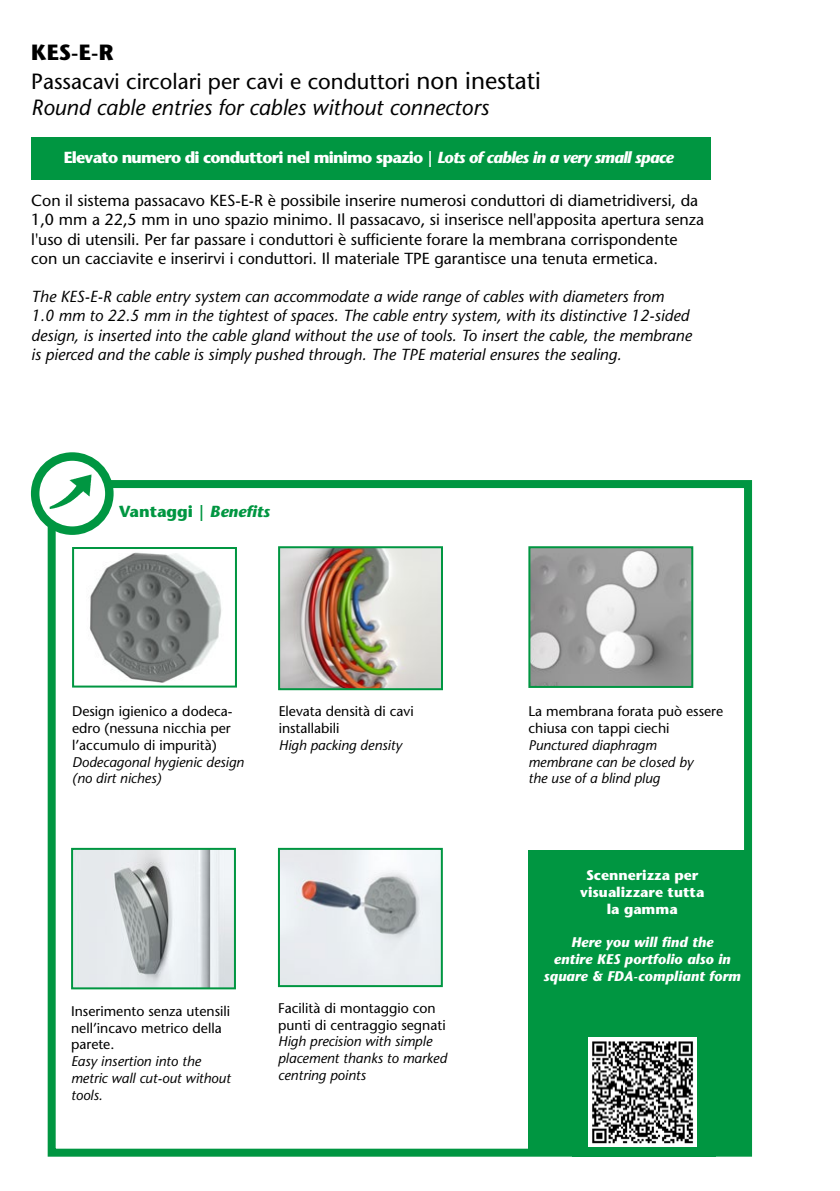
<style>
.page{position:relative;width:840px;height:1191px;background:#fff}
.page>*{position:absolute;margin:0;border:0;box-sizing:border-box;transform-origin:0 0}
.t1{font:500 22px/28.8px "Stone Sans Std";color:#000}
.t2{font:italic 500 22px "Stone Sans Std";color:#000}
.t3{font:500 16px/19.2px "Stone Sans Std";color:#000}
.t4{font:italic 500 16px/19.2px "Stone Sans Std";color:#000}
.t5{font:700 16px "Stone Sans Std";letter-spacing:-.05em;color:#fff}
.t6{font:700 16px "Stone Sans Std";color:#009641}
.t7{font:500 14px/16.8px "Stone Sans Std";color:#000}
.t8{font:italic 500 14px/16.8px "Stone Sans Std";color:#000}
.t9{font:italic 700 14px/16.8px "Stone Sans Std";color:#fff;text-align:center}
.t10{font:700 14px/16.8px "Stone Sans Std";color:#fff;text-align:center}
.s1{font-weight:700}
.s2{font-size:24px}
.s3{font-style:italic}
</style>
<div class="page">
<div style="left:48px;top:480px;width:703px;height:676px;border:8px solid #009641"></div>
<img style="left:281px;top:549px;width:159px;height:138px">
<div style="left:278px;top:546px;width:165px;height:144px;border:2px solid #009641"></div>
<img style="left:531px;top:549px;width:159px;height:136px">
<div style="left:528px;top:546px;width:165px;height:142px;border:2px solid #009641"></div>
<img style="left:89px;top:552px;width:132px;height:131px">
<div style="left:72px;top:547px;width:165px;height:140px;border:2px solid #009641"></div>
<img style="left:74px;top:851px;width:159px;height:135px">
<div style="left:71px;top:848px;width:165px;height:141px;border:2px solid #009641"></div>
<img style="left:281px;top:851px;width:158px;height:133px">
<div style="left:278px;top:848px;width:164px;height:139px;border:2px solid #009641"></div>
<svg style="left:35px;top:456px;width:74px;height:74px"></svg>
<img style="left:39px;top:461px;width:66px;height:65px;border-radius:33px">
<div style="left:31px;top:452px;width:82px;height:83px;border:8px solid #009641;border-radius:50%"></div>
<div style="left:527px;top:850px;width:217px;height:302px;background:#009641"></div>
<div style="left:572px;top:1034px;width:143px;height:122px;background:#009641"></div>
<img style="left:588px;top:1037px;width:108px;height:109px">
<div style="left:32px;top:137px;width:678px;height:43px;background:#009641"></div>
<h1 class="t1" style="left:31px;top:38px;width:511px"><span class="s1">KES-E-R<br></span>Passacavi circolari per cavi e conduttori <span class="s2">non inestati</span></h1>
<h1 class="t2" style="left:31px;top:94px;width:459px">Round cable entries for cables without connectors</h1>
<p class="t5" style="left:64px;top:148px;width:611px">Elevato numero di conduttori nel minimo spazio | <span class="s3">Lots of cables in a very small space</span></p>
<p class="t3" style="left:31px;top:191px;width:674px">Con il sistema passacavo KES-E-R è possibile inserire numerosi conduttori di diametridiversi, da 1,0 mm a 22,5 mm in uno spazio minimo. Il passacavo, si inserisce nell'apposita apertura senza l'uso di utensili. Per far passare i conduttori è sufficiente forare la membrana corrispondente con un cacciavite e inserirvi i conduttori. Il materiale TPE garantisce una tenuta ermetica.</p>
<p class="t4" style="left:31px;top:287px;width:661px">The KES-E-R cable entry system can accommodate a wide range of cables with diameters from<br>1.0 mm to 22.5 mm in the tightest of spaces. The cable entry system, with its distinctive 12-sided design, is inserted into the cable gland without the use of tools. To insert the cable, the membrane is pierced and the cable is simply pushed through. The TPE material ensures the sealing.</p>
<p class="t6" style="left:119px;top:502px;width:152px">Vantaggi | <span class="s3">Benefits</span></p>
<p class="t7" style="left:72px;top:703px;width:162px">Design igienico a dodeca&shy;edro (nessuna nicchia per l’accumulo di impurità)</p>
<p class="t8" style="left:72px;top:753px;width:173px">Dodecagonal hygienic design (no dirt niches)</p>
<p class="t7" style="left:278px;top:703px;width:136px">Elevata densità di cavi installabili</p>
<p class="t8" style="left:278px;top:736px;width:125px">High packing density</p>
<p class="t7" style="left:71px;top:1002px;width:160px">Inserimento senza utensili nell’incavo metrico della parete.</p>
<p class="t8" style="left:71px;top:1052px;width:161px">Easy insertion into the metric wall cut-out without tools.</p>
<p class="t7" style="left:278px;top:999px;width:169px">Facilità di montaggio con punti di centraggio segnati</p>
<p class="t8" style="left:278px;top:1033px;width:170px">High precision with simple placement thanks to marked centring points</p>
<p class="t7" style="left:528px;top:703px;width:196px">La membrana forata può essere chiusa con tappi ciechi</p>
<p class="t8" style="left:528px;top:736px;width:166px">Punctured diaphragm membrane can be closed by the use of a blind plug</p>
<p class="t10" style="left:580px;top:866px;width:125px">Scennerizza per visualizzare tutta la gamma</p>
<p class="t9" style="left:543px;top:934px;width:198px">Here you will find the<br>entire KES portfolio also in square &amp; FDA-compliant form</p>
</div>
